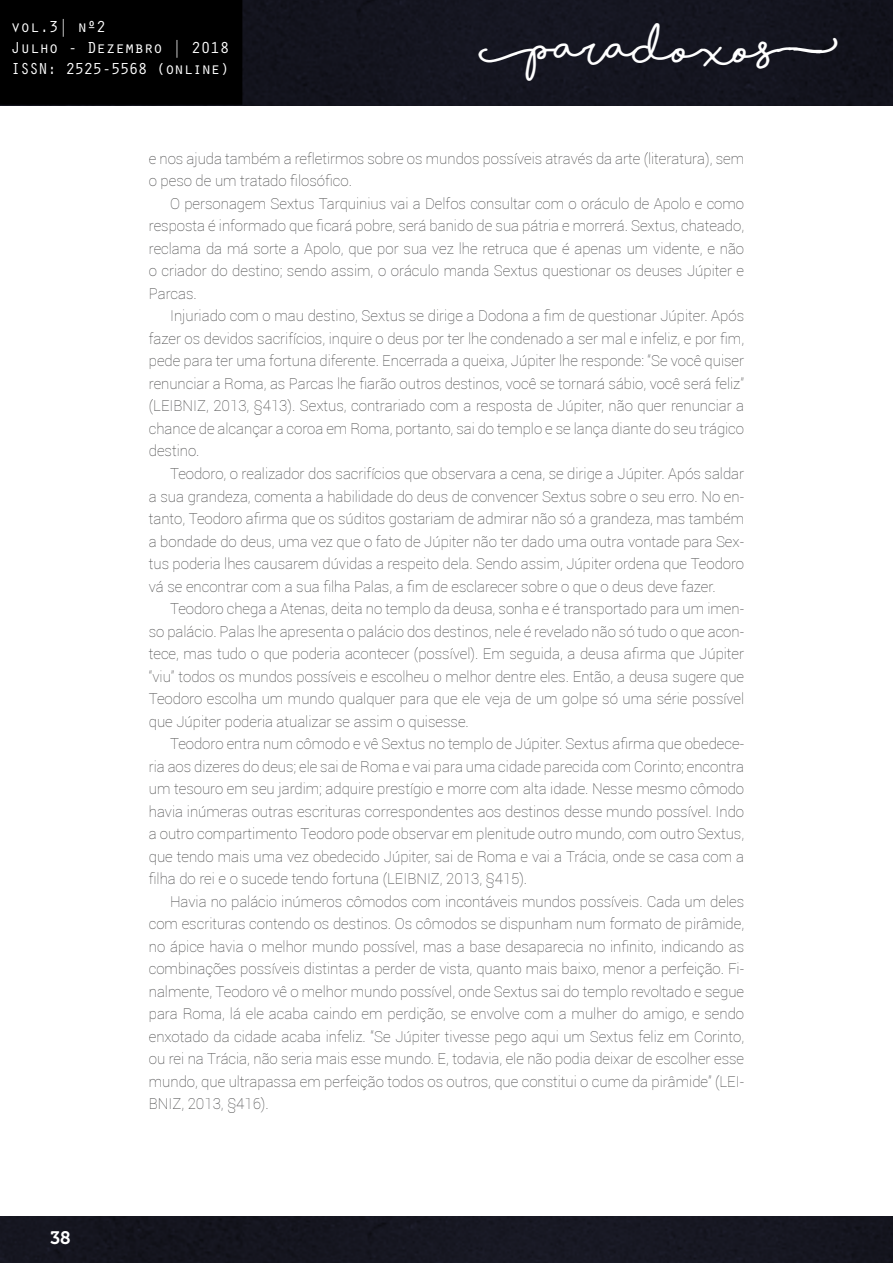
<style>
.page{position:relative;width:893px;height:1263px;background:#fff}
.page>*{position:absolute;margin:0;border:0;box-sizing:border-box;transform-origin:0 0}
.t1{font:700 42px "Shorelines Script";color:#fff}
.t2{font:18px "Museo 700";color:#fff}
.t3{font:16.5px/21px "Orator Std";letter-spacing:-.025em;color:#fff}
.Texto{font:100 15px/22.5px "Roboto";color:#3e3e3f;text-align:justify}
</style>
<div class="page">
<div style="left:0;top:1217px;width:893px;height:46px;background:#161621"></div>
<div style="left:242px;top:0;width:651px;height:105px;background:#14151f"></div>
<div style="left:0;top:0;width:242px;height:105px;background:#000"></div>
<p class="t3" style="left:11px;top:16px;width:220px">vol.3| nº2<br>Julho - Dezembro | 2018<br>ISSN: 2525-5568 (online)</p>
<h1 class="t1" style="left:478px;top:32px;width:361px">[Paradoxos]</h1>
<p class="t2" style="left:50px;top:1227px;width:22px">38</p>
<p class="Texto" style="left:149px;top:147px;width:597px">e nos ajuda também a refletirmos sobre os mundos possíveis através da arte (literatura), sem o peso de um tratado filosófico.</p>
<p class="Texto" style="left:149px;top:192px;width:597px;text-indent:21px">O personagem Sextus Tarquinius vai a Delfos consultar com o oráculo de Apolo e como resposta é informado que ficará pobre, será banido de sua pátria e morrerá. Sextus, chateado, reclama da má sorte a Apolo, que por sua vez lhe retruca que é apenas um vidente, e não o criador do destino; sendo assim, o oráculo manda Sextus questionar os deuses Júpiter e Parcas.</p>
<p class="Texto" style="left:149px;top:304px;width:597px;text-indent:21px">Injuriado com o mau destino, Sextus se dirige a Dodona a fim de questionar Júpiter. Após fazer os devidos sacrifícios, inquire o deus por ter lhe condenado a ser mal e infeliz, e por fim, pede para ter uma fortuna diferente. Encerrada a queixa, Júpiter lhe responde: “Se você quiser renunciar a Roma, as Parcas lhe fiarão outros destinos, você se tornará sábio, você será feliz” (LEIBNIZ, 2013, §413). Sextus, contrariado com a resposta de Júpiter, não quer renunciar a chance de alcançar a coroa em Roma, portanto, sai do templo e se lança diante do seu trágico destino.</p>
<p class="Texto" style="left:149px;top:462px;width:597px;text-indent:21px">Teodoro, o realizador dos sacrifícios que observara a cena, se dirige a Júpiter. Após saldar a sua grandeza, comenta a habilidade do deus de convencer Sextus sobre o seu erro. No en&shy;tanto, Teodoro afirma que os súditos gostariam de admirar não só a grandeza, mas também a bondade do deus, uma vez que o fato de Júpiter não ter dado uma outra vontade para Sex&shy;tus poderia lhes causarem dúvidas a respeito dela. Sendo assim, Júpiter ordena que Teodoro vá se encontrar com a sua filha Palas, a fim de esclarecer sobre o que o deus deve fazer.</p>
<p class="Texto" style="left:149px;top:597px;width:597px;text-indent:21px">Teodoro chega a Atenas, deita no templo da deusa, sonha e é transportado para um imen&shy;so palácio. Palas lhe apresenta o palácio dos destinos, nele é revelado não só tudo o que acon&shy;tece, mas tudo o que poderia acontecer (possível). Em seguida, a deusa afirma que Júpiter “viu” todos os mundos possíveis e escolheu o melhor dentre eles. Então, a deusa sugere que Teodoro escolha um mundo qualquer para que ele veja de um golpe só uma série possível que Júpiter poderia atualizar se assim o quisesse.</p>
<p class="Texto" style="left:149px;top:732px;width:597px;text-indent:21px">Teodoro entra num cômodo e vê Sextus no templo de Júpiter. Sextus afirma que obedece&shy;ria aos dizeres do deus; ele sai de Roma e vai para uma cidade parecida com Corinto; encontra um tesouro em seu jardim; adquire prestígio e morre com alta idade. Nesse mesmo cômodo havia inúmeras outras escrituras correspondentes aos destinos desse mundo possível. Indo a outro compartimento Teodoro pode observar em plenitude outro mundo, com outro Sextus, que tendo mais uma vez obedecido Júpiter, sai de Roma e vai a Trácia, onde se casa com a filha do rei e o sucede tendo fortuna (LEIBNIZ, 2013, §415).</p>
<p class="Texto" style="left:149px;top:889px;width:597px;text-indent:21px">Havia no palácio inúmeros cômodos com incontáveis mundos possíveis. Cada um deles com escrituras contendo os destinos. Os cômodos se dispunham num formato de pirâmide, no ápice havia o melhor mundo possível, mas a base desaparecia no infinito, indicando as combinações possíveis distintas a perder de vista, quanto mais baixo, menor a perfeição. Fi&shy;nalmente, Teodoro vê o melhor mundo possível, onde Sextus sai do templo revoltado e segue para Roma, lá ele acaba caindo em perdição, se envolve com a mulher do amigo, e sendo enxotado da cidade acaba infeliz. “Se Júpiter tivesse pego aqui um Sextus feliz em Corinto, ou rei na Trácia, não seria mais esse mundo. E, todavia, ele não podia deixar de escolher esse mundo, que ultrapassa em perfeição todos os outros, que constitui o cume da pirâmide” (LEI-BNIZ, 2013, §416).</p>
</div>
